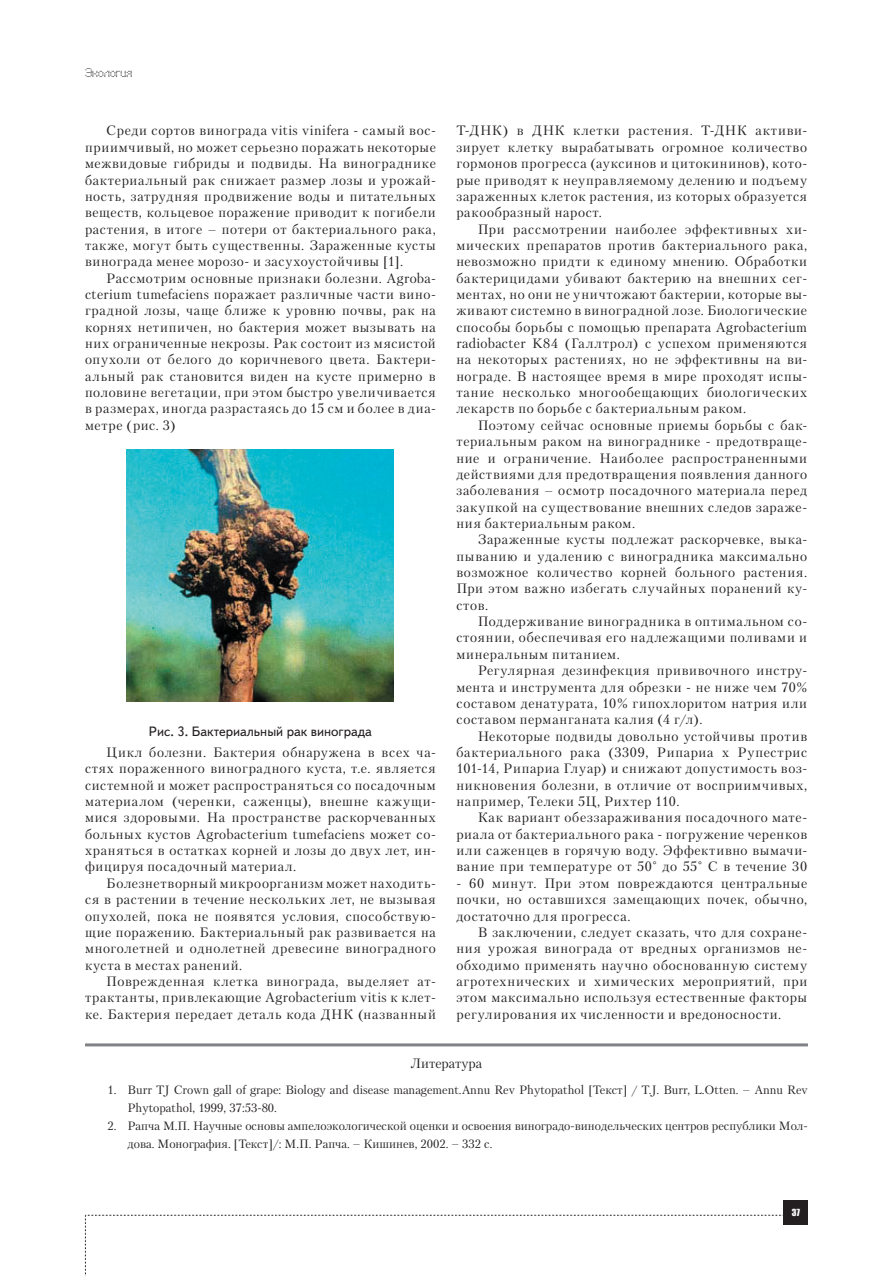
<style>
.page{position:relative;width:893px;height:1276px;background:#fff}
.page>*{position:absolute;margin:0;border:0;box-sizing:border-box;transform-origin:0 0}
.t1{font:13.5px/16.4px "Petersburg C";letter-spacing:.05em;color:#231f20;text-align:justify}
.t2{font:13.5px "Text Book C";color:#231f20}
.t3{font:13.5px "Petersburg C";color:#231f20}
.t4{font:12px/18px "Petersburg C";color:#231f20}
.t5{font:12px "Perfo";letter-spacing:.015em;color:#231f20}
.t6{font:9px "Impact";color:#fff}
</style>
<div class="page">
<svg style="left:85px;top:1215px;width:699px;height:61px"></svg>
<div style="left:784px;top:1200px;width:24px;height:25px;background:#231f20"></div>
<img style="left:126px;top:450px;width:268px;height:251px">
<hr style="left:85px;top:1043px;width:723px;height:3px;background:#808285">
<p class="t5" style="left:85px;top:66px;width:49px">Экология</p>
<p class="t1" style="left:85px;top:122px;width:352px;text-indent:21px">Среди сортов винограда vitis vinifera - самый вос&shy;приимчивый, но может серьезно поражать некоторые межвидовые гибриды и подвиды. На винограднике бактериальный рак снижает размер лозы и урожай&shy;ность, затрудняя продвижение воды и питательных веществ, кольцевое поражение приводит к погибели растения, в итоге – потери от бактериального рака, также, могут быть существенны. Зараженные кусты винограда менее морозо- и засухоустойчивы [1].</p>
<p class="t1" style="left:85px;top:270px;width:352px;text-indent:21px">Рассмотрим основные признаки болезни. Agroba&shy;cterium tumefaciens поражает различные части вино&shy;градной лозы, чаще ближе к уровню почвы, рак на корнях нетипичен, но бактерия может вызывать на них ограниченные некрозы. Рак состоит из мясистой опухоли от белого до коричневого цвета. Бактери&shy;альный рак становится виден на кусте примерно в половине вегетации, при этом быстро увеличивается в размерах, иногда разрастаясь до 15 см и более в диа&shy;метре (рис. 3)</p>
<p class="t1" style="left:456px;top:122px;width:352px">T-ДНК) в ДНК клетки растения. T-ДНК активи&shy;зирует клетку вырабатывать огромное количество гормонов прогресса (ауксинов и цитокининов), кото&shy;рые приводят к неуправляемому делению и подъему зараженных клеток растения, из которых образуется ракообразный нарост.</p>
<p class="t1" style="left:456px;top:220px;width:352px;text-indent:21px">При рассмотрении наиболее эффективных хи&shy;мических препаратов против бактериального рака, невозможно придти к единому мнению. Обработки бактерицидами убивают бактерию на внешних сег&shy;ментах, но они не уничтожают бактерии, которые вы&shy;живают системно в виноградной лозе. Биологические способы борьбы с помощью препарата Agrobacterium radiobacter K84 (Галлтрол) с успехом применяются на некоторых растениях, но не эффективны на ви&shy;нограде. В настоящее время в мире проходят испы&shy;тание несколько многообещающих биологических лекарств по борьбе с бактериальным раком.</p>
<p class="t1" style="left:456px;top:417px;width:352px;text-indent:21px">Поэтому сейчас основные приемы борьбы с бак&shy;териальным раком на винограднике - предотвраще&shy;ние и ограничение. Наиболее распространенными действиями для предотвращения появления данного заболевания – осмотр посадочного материала перед закупкой на существование внешних следов зараже&shy;ния бактериальным раком.</p>
<p class="t1" style="left:456px;top:531px;width:352px;text-indent:21px">Зараженные кусты подлежат раскорчевке, выка&shy;пыванию и удалению с виноградника максимально возможное количество корней больного растения.<br>При этом важно избегать случайных поранений ку&shy;стов.</p>
<p class="t1" style="left:456px;top:613px;width:352px;text-indent:21px">Поддерживание виноградника в оптимальном со&shy;стоянии, обеспечивая его надлежащими поливами и минеральным питанием.</p>
<p class="t1" style="left:456px;top:662px;width:352px;text-indent:21px">Регулярная дезинфекция прививочного инстру&shy;мента и инструмента для обрезки - не ниже чем 70% составом денатурата, 10% гипохлоритом натрия или составом перманганата калия (4 г/л).</p>
<p class="t1" style="left:456px;top:727px;width:352px;text-indent:21px">Некоторые подвиды довольно устойчивы против бактериального рака (3309, Рипариа х Рупестрис 101-14, Рипариа Глуар) и снижают допустимость воз&shy;никновения болезни, в отличие от восприимчивых, например, Телеки 5Ц, Рихтер 110.</p>
<p class="t1" style="left:456px;top:809px;width:352px;text-indent:21px">Как вариант обеззараживания посадочного мате&shy;риала от бактериального рака - погружение черенков или саженцев в горячую воду. Эффективно вымачи&shy;вание при температуре от 50° до 55° C в течение 30</p>
<p class="t1" style="left:456px;top:874px;width:352px">- 60 минут. При этом повреждаются центральные почки, но оставшихся замещающих почек, обычно, достаточно для прогресса.</p>
<p class="t1" style="left:456px;top:924px;width:352px;text-indent:21px">В заключении, следует сказать, что для сохране&shy;ния урожая винограда от вредных организмов не&shy;обходимо применять научно обоснованную систему агротехнических и химических мероприятий, при этом максимально используя естественные факторы регулирования их численности и вредоносности.</p>
<p class="t3" style="left:411px;top:1055px;width:73px">Литература</p>
<p class="t4" style="left:128px;top:1081px;width:682px;text-indent:-20px">1. Burr TJ Crown gall of grape: Biology and disease management.Annu Rev Phytopathol [Текст] / T.J. Burr, L.Otten. – Annu Rev<br>Phytopathol, 1999, 37:53-80.</p>
<p class="t4" style="left:128px;top:1117px;width:682px;text-indent:-20px">2. Рапча М.П. Научные основы ампелоэкологической оценки и освоения виноградо-винодельческих центров республики Мол&shy;дова. Монография. [Текст]/: М.П. Рапча. – Кишинев, 2002. – 332 с.</p>
<p class="t2" style="left:149px;top:724px;width:224px">Рис. 3. Бактериальный рак винограда</p>
<p class="t1" style="left:85px;top:744px;width:352px;text-indent:21px">Цикл болезни. Бактерия обнаружена в всех ча&shy;стях пораженного виноградного куста, т.е. является системной и может распространяться со посадочным материалом (черенки, саженцы), внешне кажущи&shy;мися здоровыми. На пространстве раскорчеванных больных кустов Agrobacterium tumefaciens может со&shy;храняться в остатках корней и лозы до двух лет, ин&shy;фицируя посадочный материал.</p>
<p class="t1" style="left:85px;top:874px;width:352px;text-indent:21px">Болезнетворный микроорганизм может находить&shy;ся в растении в течение нескольких лет, не вызывая опухолей, пока не появятся условия, способствую&shy;щие поражению. Бактериальный рак развивается на многолетней и однолетней древесине виноградного куста в местах ранений.</p>
<p class="t1" style="left:85px;top:973px;width:352px;text-indent:21px">Поврежденная клетка винограда, выделяет ат&shy;трактанты, привлекающие Agrobacterium vitis к клет&shy;ке. Бактерия передает деталь кода ДНК (названный</p>
<p class="t6" style="left:792px;top:1205px;width:10px">37</p>
</div>
